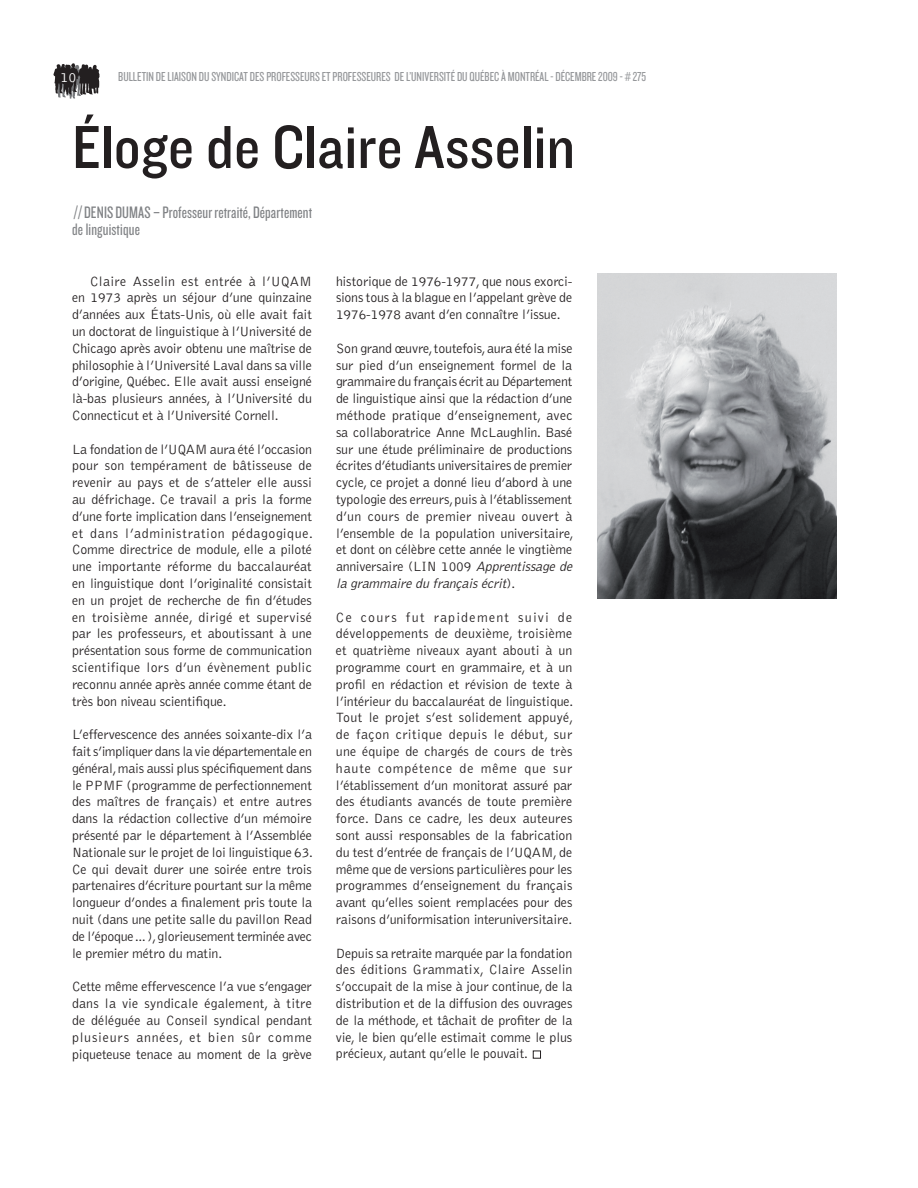
<style>
.page{position:relative;width:918px;height:1188px;background:#fff}
.page>*{position:absolute;margin:0;border:0;box-sizing:border-box;transform-origin:0 0}
.t1{font:63px "Knockout HTF30 Junior Welterwt";color:#231f20}
.t2{font:17.25px/16.8px "Knockout HTF28 Junior Featherwt";letter-spacing:.005em;color:#808285}
.t3{font:300 14.25px "Bell Gothic";color:#fff}
.t4{font:300 13.8px/16.8px "Bell Gothic";letter-spacing:-.01em;color:#231f20;text-align:justify}
.t5{font:13.5px "Knockout HTF28 Junior Featherwt";color:#95979a}
.s1{font-style:italic}
</style>
<div class="page">
<svg style="left:53px;top:63px;width:47px;height:36px"></svg>
<img style="left:597px;top:274px;width:240px;height:325px">
<div style="left:533px;top:1051px;width:8px;height:7px;border:1px solid #231f20"></div>
<p class="t3" style="left:60px;top:69px;width:17px">10</p>
<p class="t5" style="left:118px;top:70px;width:529px">BULLETIN DE LIAISON DU SYNDICAT DES PROFESSEURS ET PROFESSEURES DE L’UNIVERSITÉ DU QUÉBEC À MONTRÉAL - DÉCEMBRE 2009 - # 275</p>
<h1 class="t1" style="left:72px;top:114px;width:505px">Éloge de Claire Asselin</h1>
<p class="t2" style="left:72px;top:205px;width:242px">// DENIS DUMAS – Professeur retraité, Département de linguistique</p>
<p class="t4" style="left:72px;top:273px;width:242px;text-indent:18px">Claire Asselin est entrée à l’UQAM en 1973 après un séjour d’une quinzaine d’années aux États-Unis, où elle avait fait un doctorat de linguistique à l’Université de Chicago après avoir obtenu une maîtrise de philosophie à l’Université Laval dans sa ville d’origine, Québec. Elle avait aussi enseigné là-bas plusieurs années, à l’Université du Connecticut et à l’Université Cornell.</p>
<p class="t4" style="left:72px;top:441px;width:243px">La fondation de l’UQAM aura été l’occasion pour son tempérament de bâtisseuse de revenir au pays et de s’atteler elle aussi au défrichage. Ce travail a pris la forme d’une forte implication dans l’enseignement et dans l’administration pédagogique.<br>Comme directrice de module, elle a piloté une importante réforme du baccalauréat en linguistique dont l’originalité consistait en un projet de recherche de fin d’études en troisième année, dirigé et supervisé par les professeurs, et aboutissant à une présentation sous forme de communication scientifique lors d’un évènement public reconnu année après année comme étant de très bon niveau scientifique.</p>
<p class="t4" style="left:72px;top:727px;width:243px">L’effervescence des années soixante-dix l’a fait s’impliquer dans la vie départementale en général, mais aussi plus spécifiquement dans le PPMF (programme de perfectionnement des maîtres de français) et entre autres dans la rédaction collective d’un mémoire présenté par le département à l’Assemblée Nationale sur le projet de loi linguistique 63.<br>Ce qui devait durer une soirée entre trois partenaires d’écriture pourtant sur la même longueur d’ondes a finalement pris toute la nuit (dans une petite salle du pavillon Read de l’époque…), glorieusement terminée avec le premier métro du matin.</p>
<p class="t4" style="left:72px;top:979px;width:242px">Cette même effervescence l’a vue s’engager dans la vie syndicale également, à titre de déléguée au Conseil syndical pendant plusieurs années, et bien sûr comme piqueteuse tenace au moment de la grève</p>
<p class="t4" style="left:336px;top:273px;width:238px">historique de 1976-1977, que nous exorci&shy;sions tous à la blague en l’appelant grève de 1976-1978 avant d’en connaître l’issue.</p>
<p class="t4" style="left:336px;top:340px;width:241px;text-align:left">Son grand œuvre, toutefois, aura été la mise sur pied d’un enseignement formel de la grammaire du français écrit au Département de linguistique ainsi que la rédaction d’une méthode pratique d’enseignement, avec sa collaboratrice Anne McLaughlin. Basé sur une étude préliminaire de productions écrites d’étudiants universitaires de premier cycle, ce projet a donné lieu d’abord à une typologie des erreurs, puis à l’établissement d’un cours de premier niveau ouvert à l’ensemble de la population universitaire, et dont on célèbre cette année le vingtième anniversaire (LIN 1009 <span class="s1">Apprentissage de la grammairedu françaisécrit</span>) .</p>
<p class="t4" style="left:336px;top:609px;width:239px">Ce cours fut rapidement suivi de développements de deuxième, troisième et quatrième niveaux ayant abouti à un programme court en grammaire, et à un profil en rédaction et révision de texte à l’intérieur du baccalauréat de linguistique.<br>Tout le projet s’est solidement appuyé, de façon critique depuis le début, sur une équipe de chargés de cours de très haute compétence de même que sur l’établissement d’un monitorat assuré par des étudiants avancés de toute première force. Dans ce cadre, les deux auteures sont aussi responsables de la fabrication du test d’entrée de français de l’UQAM, de même que de versions particulières pour les programmes d’enseignement du français avant qu’elles soient remplacées pour des raisons d’uniformisation interuniversitaire.</p>
<p class="t4" style="left:336px;top:945px;width:238px">Depuis sa retraite marquée par la fondation des éditions Grammatix, Claire Asselin s’occupait de la mise à jour continue, de la distribution et de la diffusion des ouvrages de la méthode, et tâchait de profiter de la vie, le bien qu’elle estimait comme le plus précieux, autant qu’elle le pouvait.</p>
</div>
